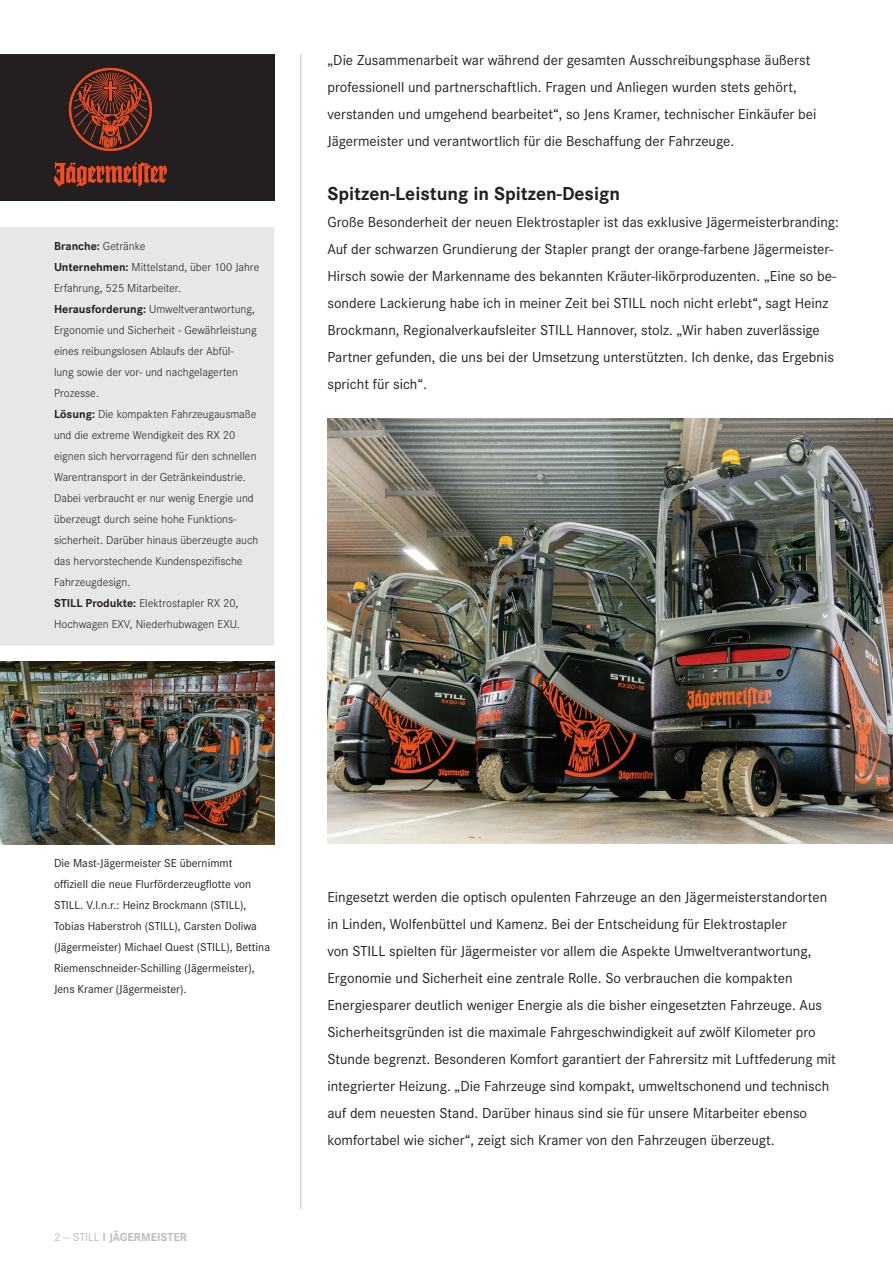
<style>
.page{position:relative;width:893px;height:1263px;background:#fff}
.page>*{position:absolute;margin:0;border:0;box-sizing:border-box;transform-origin:0 0}
.t1{font:700 19.5px "Corporate S";color:#231f20}
.t2{font:15px/27px "Corporate S";color:#231f20}
.t3{font:300 12px/21px "Corporate S";color:#231f20}
.t4{font:12px/21px "Corporate S";color:#231f20}
.t5{font:700 12px "Corporate S";color:#bcbdc0}
.s1{font-weight:700}
.s2{font-weight:400}
</style>
<div class="page">
<hr style="left:300px;top:54px;width:1px;height:1155px;background:#bcbdc0">
<div style="left:0;top:54px;width:274px;height:146px;background:#231f20"></div>
<div style="left:0;top:227px;width:274px;height:419px;background:#e6e7e9"></div>
<svg style="left:54px;top:162px;width:113px;height:24px"></svg>
<svg style="left:69px;top:68px;width:83px;height:83px"></svg>
<img style="left:327px;top:419px;width:566px;height:424px">
<img style="left:0;top:661px;width:274px;height:183px">
<p class="t3" style="left:54px;top:236px;width:207px"><span class="s1">Branche:</span> Getränke<br><span class="s1">Unternehmen:</span> Mittelstand, über 100 Jahre Erfahrung, 525 Mitarbeiter.<br><span class="s1">Herausforderung:</span> Umweltverantwortung, Ergonomie und Sicherheit - Gewährleistung eines reibungslosen Ablaufs der Abfül-<br>lung sowie der vor- und nachgelagerten Prozesse.<br><span class="s1">Lösung:</span> Die kompakten Fahrzeugausmaße und die extreme Wendigkeit des RX 20 eignen sich hervorragend für den schnellen Warentransport in der Getränkeindustrie.<br>Dabei verbraucht er nur wenig Energie und überzeugt durch seine hohe Funktions&shy;sicherheit. Darüber hinaus überzeugte auch das hervorstechende Kundenspezifische Fahrzeugdesign.<br><span class="s1">STILL Produkte:</span> Elektrostapler RX 20, Hochwagen EXV, Niederhubwagen EXU.</p>
<p class="t2" style="left:327px;top:47px;width:491px">„Die Zusammenarbeit war während der gesamten Ausschreibungsphase äußerst professionell und partnerschaftlich. Fragen und Anliegen wurden stets gehört, verstanden und umgehend bearbeitet“, so Jens Kramer, technischer Einkäufer bei Jägermeister und verantwortlich für die Beschaffung der Fahrzeuge.</p>
<h1 class="t1" style="left:327px;top:183px;width:294px">Spitzen-Leistung in Spitzen-Design</h1>
<p class="t2" style="left:327px;top:209px;width:513px">Große Besonderheit der neuen Elektrostapler ist das exklusive Jägermeisterbranding:<br>Auf der schwarzen Grundierung der Stapler prangt der orange-farbene Jägermeister-Hirsch sowie der Markenname des bekannten Kräuter-likörproduzenten. „Eine so be&shy;sondere Lackierung habe ich in meiner Zeit bei STILL noch nicht erlebt“, sagt Heinz Brockmann, Regionalverkaufsleiter STILL Hannover, stolz. „Wir haben zuverlässige Partner gefunden, die uns bei der Umsetzung unterstützten. Ich denke, das Ergebnis spricht für sich“.</p>
<p class="t4" style="left:54px;top:852px;width:218px">Die Mast-Jägermeister SE übernimmt<br>offiziell die neue Flurförderzeugflotte von STILL. V.l.n.r.: Heinz Brockmann (STILL), Tobias Haberstroh (STILL), Carsten Doliwa (Jägermeister) Michael Quest (STILL), Bettina Riemenschneider-Schilling (Jägermeister), Jens Kramer (Jägermeister).</p>
<p class="t5" style="left:54px;top:1229px;width:74px"><span class="s2">2 — STILL</span> I Jägermeister</p>
<p class="t2" style="left:327px;top:884px;width:510px">Eingesetzt werden die optisch opulenten Fahrzeuge an den Jägermeisterstandorten in Linden, Wolfenbüttel und Kamenz. Bei der Entscheidung für Elektrostapler<br>von STILL spielten für Jägermeister vor allem die Aspekte Umweltverantwortung, Ergonomie und Sicherheit eine zentrale Rolle. So verbrauchen die kompakten Energiesparer deutlich weniger Energie als die bisher eingesetzten Fahrzeuge. Aus Sicherheitsgründen ist die maximale Fahrgeschwindigkeit auf zwölf Kilometer pro Stunde begrenzt. Besonderen Komfort garantiert der Fahrersitz mit Luftfederung mit integrierter Heizung. „Die Fahrzeuge sind kompakt, umweltschonend und technisch auf dem neuesten Stand. Darüber hinaus sind sie für unsere Mitarbeiter ebenso komfortabel wie sicher“, zeigt sich Kramer von den Fahrzeugen überzeugt.</p>
</div>
